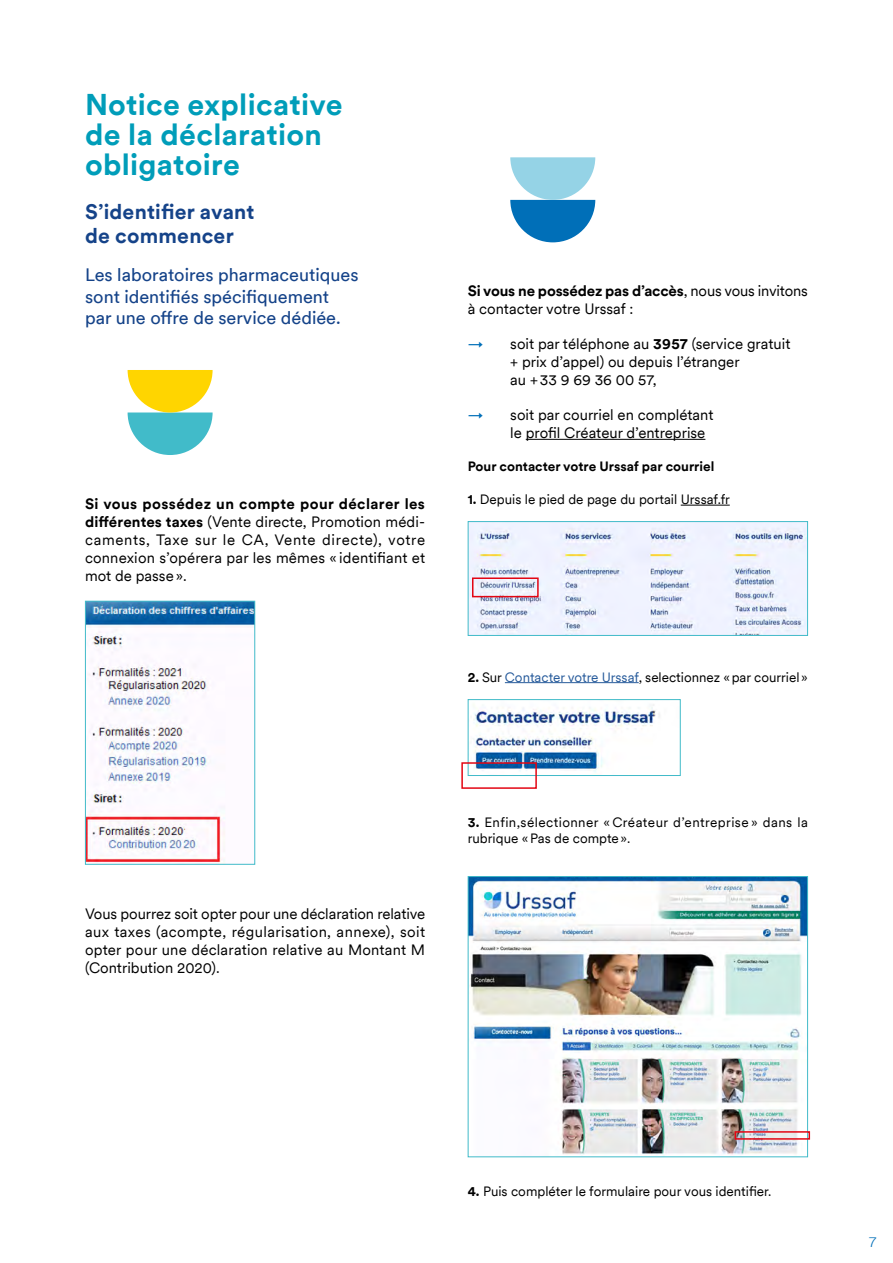
<style>
.page{position:relative;width:893px;height:1263px;background:#fff}
.page>*{position:absolute;margin:0;border:0;box-sizing:border-box;transform-origin:0 0}
.Titre_H1{font:700 30px/30px "Circular";letter-spacing:.01em;color:#009db9}
.Titre_H2{font:700 21px/23.2px "Circular";letter-spacing:.01em;color:#154389}
.Texte_grand{font:18px/21.6px "Circular";color:#154389}
.Texte{font:15px/18px "Circular";letter-spacing:.01em;color:#000;text-align:justify}
.Texte_Liste{font:15px/18px "Circular";color:#000}
.t1{font:300 15px "Circular";color:#006fb8}
.Texte_petit{font:13.5px "Circular";color:#000}
.Texte_petit-2{font:13.5px/15.9px "Circular";letter-spacing:.03em;color:#000}
.Texte_petit-3{font:700 13.5px "Circular";color:#000}
.s1{font-weight:700}
.s2{color:#006fb8}
.s3{color:#275b9b}
</style>
<div class="page">
<img style="left:87px;top:603px;width:166px;height:260px">
<div style="left:85px;top:601px;width:170px;height:264px;border:1px solid #41bbc9"></div>
<hr style="left:526px;top:439px;width:179px;height:1px;background:#000">
<hr style="left:681px;top:505px;width:49px;height:1px;background:#000">
<hr style="left:505px;top:682px;width:134px;height:1px;background:#275b9b">
<img style="left:470px;top:523px;width:336px;height:111px">
<div style="left:468px;top:521px;width:340px;height:115px;border:1px solid #41bbc9"></div>
<img style="left:473px;top:704px;width:187px;height:69px">
<div style="left:468px;top:699px;width:213px;height:77px;border:1px solid #41bbc9"></div>
<img style="left:470px;top:878px;width:336px;height:277px">
<div style="left:468px;top:876px;width:340px;height:281px;border:1px solid #41bbc9"></div>
<svg style="left:128px;top:370px;width:85px;height:85px"></svg>
<svg style="left:510px;top:157px;width:85px;height:85px"></svg>
<div style="left:472px;top:577px;width:67px;height:20px;border:2px solid #e30613"></div>
<div style="left:461px;top:762px;width:76px;height:27px;border:2px solid #e30613"></div>
<div style="left:735px;top:1131px;width:75px;height:9px;border:2px solid #e30613"></div>
<h1 class="Titre_H1" style="left:85px;top:88px;width:259px">Notice explicative de la déclaration obligatoire</h1>
<h2 class="Titre_H2" style="left:85px;top:199px;width:171px">S’identifier avant de commencer</h2>
<p class="Texte_grand" style="left:85px;top:263px;width:275px">Les laboratoires pharmaceutiques sont identifiés spécifiquement par une offre de service dédiée.</p>
<p class="Texte" style="left:85px;top:494px;width:342px"><span class="s1">Si vous possédez un compte pour déclarer les différentes taxes</span> (Vente directe, Promotion médi‑ caments, Taxe sur le CA, Vente directe), votre connexion s’opérera par les mêmes « identifiant et mot de passe».</p>
<p class="Texte" style="left:468px;top:281px;width:342px"><span class="s1">Si vous ne possédez pas d’accès</span>, nous vous invitons à contacter votre Urssaf :</p>
<p class="Texte_Liste" style="left:510px;top:334px;width:282px;text-indent:-43px"><span class="s2">→</span> soit par téléphone au <span class="s1">3957</span> (service gratuit + prix d’appel) ou depuis l’étranger<br>au +33 9 69 36 00 57,</p>
<p class="Texte_Liste" style="left:510px;top:405px;width:205px;text-indent:-43px"><span class="s2">→</span> soit par courriel en complétant le profil Créateur d’entreprise</p>
<p class="Texte_petit-3" style="left:468px;top:457px;width:248px">Pour contacter votre Urssaf par courriel</p>
<p class="Texte_petit" style="left:468px;top:490px;width:264px"><span class="s1">1.</span> Depuis le pied de page du portail Urssaf.fr</p>
<p class="Texte_petit" style="left:468px;top:668px;width:342px"><span class="s1">2.</span> Sur <span class="s3">Contacter votre Urssaf</span>, selectionnez «par courriel »</p>
<p class="Texte" style="left:85px;top:904px;width:342px">Vous pourrez soit opter pour une déclaration relative aux taxes (acompte, régularisation, annexe), soit opter pour une déclaration relative au Montant M (Contribution 2020).</p>
<p class="Texte_petit-2" style="left:468px;top:814px;width:342px"><span class="s1">3.</span> Enfin,sélectionner « Créateur d’entreprise » dans la rubrique «Pas de compte».</p>
<p class="Texte_petit" style="left:468px;top:1182px;width:305px"><span class="s1">4.</span> Puis compléter le formulaire pour vous identifier.</p>
<p class="t1" style="left:869px;top:1232px;width:9px">7</p>
</div>
